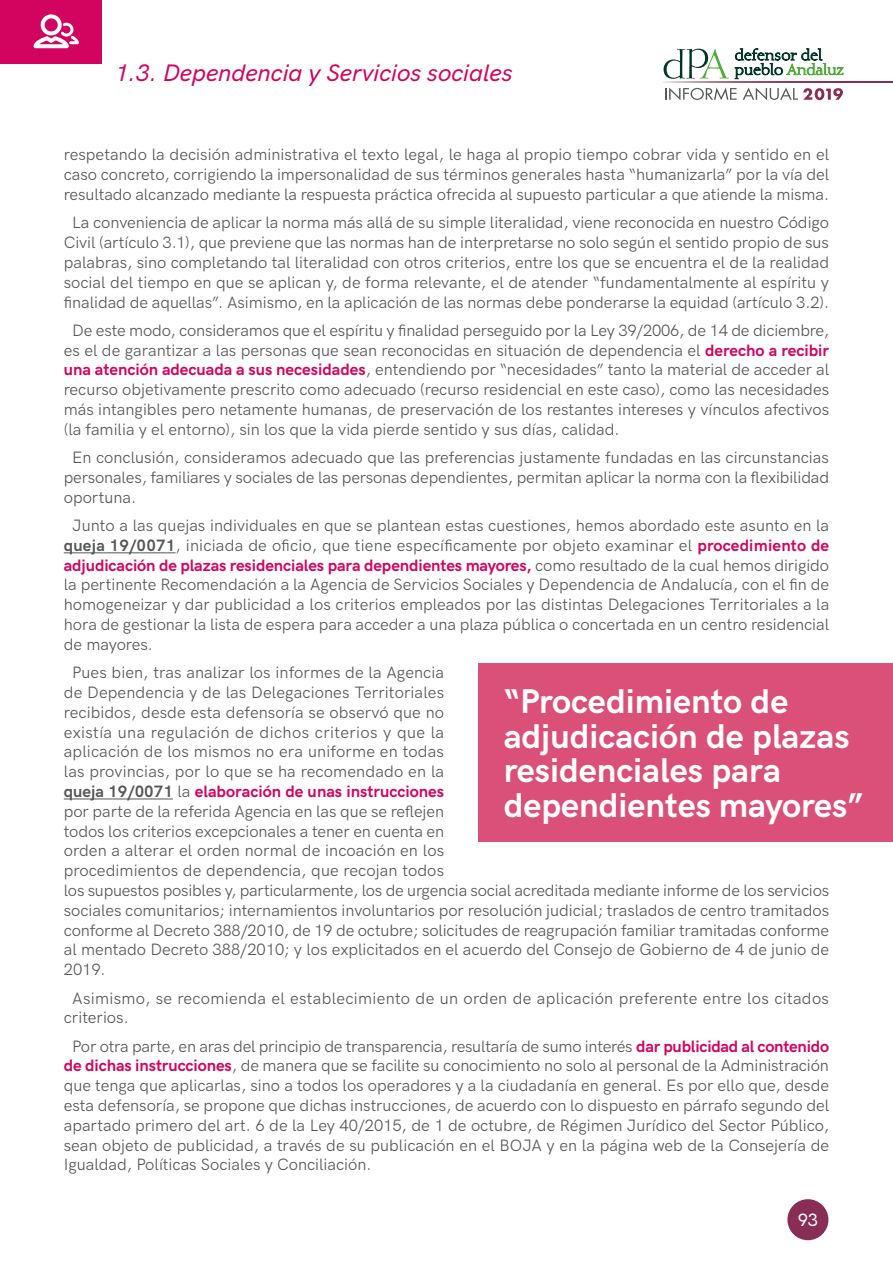
<style>
.page{position:relative;width:893px;height:1263px;background:#fff}
.page>*{position:absolute;margin:0;border:0;box-sizing:border-box;transform-origin:0 0}
.Destacado{font:700 34.5px/34.5px "HK Grotesk";color:#fff}
.t1{font:italic 500 24px "HK Grotesk";color:#d3045e}
.t2{font:500 18px "HK Grotesk";color:#fff}
.t3{font:16.5px/19.8px "HK Grotesk";color:#575756;text-align:justify}
.t4{font:16.5px/19.8px "HK Grotesk";letter-spacing:.02em;color:#575756}
.s1{font-weight:700;color:#d3045e}
.s2{font-weight:700}
</style>
<div class="page">
<hr style="left:64px;top:552px;width:112px;height:1px;background:#575756">
<hr style="left:64px;top:799px;width:109px;height:1px;background:#575756">
<div style="left:478px;top:663px;width:415px;height:179px;background:#db5079"></div>
<svg style="left:735px;top:49px;width:109px;height:30px"></svg>
<svg style="left:664px;top:49px;width:65px;height:30px"></svg>
<svg style="left:664px;top:81px;width:229px;height:1px"></svg>
<svg style="left:665px;top:87px;width:72px;height:13px"></svg>
<svg style="left:743px;top:87px;width:100px;height:13px"></svg>
<div style="left:787px;top:1199px;width:41px;height:41px;background:#882d54;border-radius:50%"></div>
<div style="left:0;top:0;width:102px;height:64px;background:#d3045f"></div>
<svg style="left:34px;top:14px;width:45px;height:34px"></svg>
<h2 class="t1" style="left:115px;top:54px;width:399px">1.3. Dependencia y Servicios sociales</h2>
<p class="t3" style="left:64px;top:144px;width:767px">respetando la decisión administrativa el texto legal, le haga al propio tiempo cobrar vida y sentido en el caso concreto, corrigiendo la impersonalidad de sus términos generales hasta “humanizarla” por la vía del resultado alcanzado mediante la respuesta práctica ofrecida al supuesto particular a que atiende la misma.</p>
<p class="t3" style="left:64px;top:211px;width:767px;text-align:center">La conveniencia de aplicar la norma más allá de su simple literalidad, viene reconocida en nuestro Código Civil (artículo 3.1), que previene que las normas han de interpretarse no solo según el sentido propio de sus palabras, sino completando tal literalidad con otros criterios, entre los que se encuentra el de la realidad social del tiempo en que se aplican y, de forma relevante, el de atender “fundamentalmente al espíritu y finalidad de aquellas”. Asimismo, en la aplicación de las normas debe ponderarse la equidad (artículo 3.2).</p>
<p class="t3" style="left:64px;top:319px;width:767px;text-indent:9px">De este modo, consideramos que el espíritu y finalidad perseguido por la Ley 39/2006, de 14 de diciembre, es el de garantizar a las personas que sean reconocidas en situación de dependencia el <span class="s1">derecho a recibir una atención adecuada a sus necesidades</span>, entendiendo por “necesidades” tanto la material de acceder al recurso objetivamente prescrito como adecuado (recurso residencial en este caso), como las necesidades más intangibles pero netamente humanas, de preservación de los restantes intereses y vínculos afectivos (la familia y el entorno), sin los que la vida pierde sentido y sus días, calidad.</p>
<p class="t3" style="left:64px;top:446px;width:767px;text-indent:9px">En conclusión, consideramos adecuado que las preferencias justamente fundadas en las circunstancias personales, familiares y sociales de las personas dependientes, permitan aplicar la norma con la flexibilidad oportuna.</p>
<p class="t3" style="left:64px;top:514px;width:767px;text-indent:9px">Junto a las quejas individuales en que se plantean estas cuestiones, hemos abordado este asunto en la <span class="s2">queja 19/0071</span>, iniciada de oficio, que tiene específicamente por objeto examinar el <span class="s1">procedimiento de adjudicación de plazas residenciales para dependientes mayores,</span> como resultado de la cual hemos dirigido la pertinente Recomendación a la Agencia de Servicios Sociales y Dependencia de Andalucía, con el fin de homogeneizar y dar publicidad a los criterios empleados por las distintas Delegaciones Territoriales a la hora de gestionar la lista de espera para acceder a una plaza pública o concertada en un centro residencial de mayores.</p>
<p class="t3" style="left:64px;top:661px;width:767px;text-align:left;text-indent:9px">Pues bien, tras analizar los informes de la Agencia<br>de Dependencia y de las Delegaciones Territoriales<br>recibidos, desde esta defensoría se observó que no<br>existía una regulación de dichos criterios y que la<br>aplicación de los mismos no era uniforme en todas<br>las provincias, por lo que se ha recomendado en la<br><span class="s2">queja 19/0071</span> la <span class="s1">elaboración de unas instrucciones<br></span>por parte de la referida Agencia en las que se reflejen<br>todos los criterios excepcionales a tener en cuenta en<br>orden a alterar el orden normal de incoación en los<br>procedimientos de dependencia, que recojan todos<br>los supuestos posibles y, particularmente, los de urgencia social acreditada mediante informe de los servicios sociales comunitarios; internamientos involuntarios por resolución judicial; traslados de centro tramitados conforme al Decreto 388/2010, de 19 de octubre; solicitudes de reagrupación familiar tramitadas conforme al mentado Decreto 388/2010; y los explicitados en el acuerdo del Consejo de Gobierno de 4 de junio de 2019.</p>
<p class="t4" style="left:64px;top:987px;width:767px;text-indent:9px">Asimismo, se recomienda el establecimiento de un orden de aplicación preferente entre los citados criterios.</p>
<p class="t3" style="left:64px;top:1035px;width:767px;text-indent:9px">Por otra parte, en aras del principio de transparencia, resultaría de sumo interés <span class="s1">dar publicidad al contenido de dichas instrucciones</span>, de manera que se facilite su conocimiento no solo al personal de la Administración que tenga que aplicarlas, sino a todos los operadores y a la ciudadanía en general. Es por ello que, desde esta defensoría, se propone que dichas instrucciones, de acuerdo con lo dispuesto en párrafo segundo del apartado primero del art. 6 de la Ley 40/2015, de 1 de octubre, de Régimen Jurídico del Sector Público, sean objeto de publicidad, a través de su publicación en el BOJA y en la página web de la Consejería de Igualdad, Políticas Sociales y Conciliación.</p>
<p class="Destacado" style="left:504px;top:681px;width:361px">“Procedimiento de adjudicación de plazas residenciales para dependientes mayores”</p>
<p class="t2" style="left:798px;top:1206px;width:22px">93</p>
</div>
